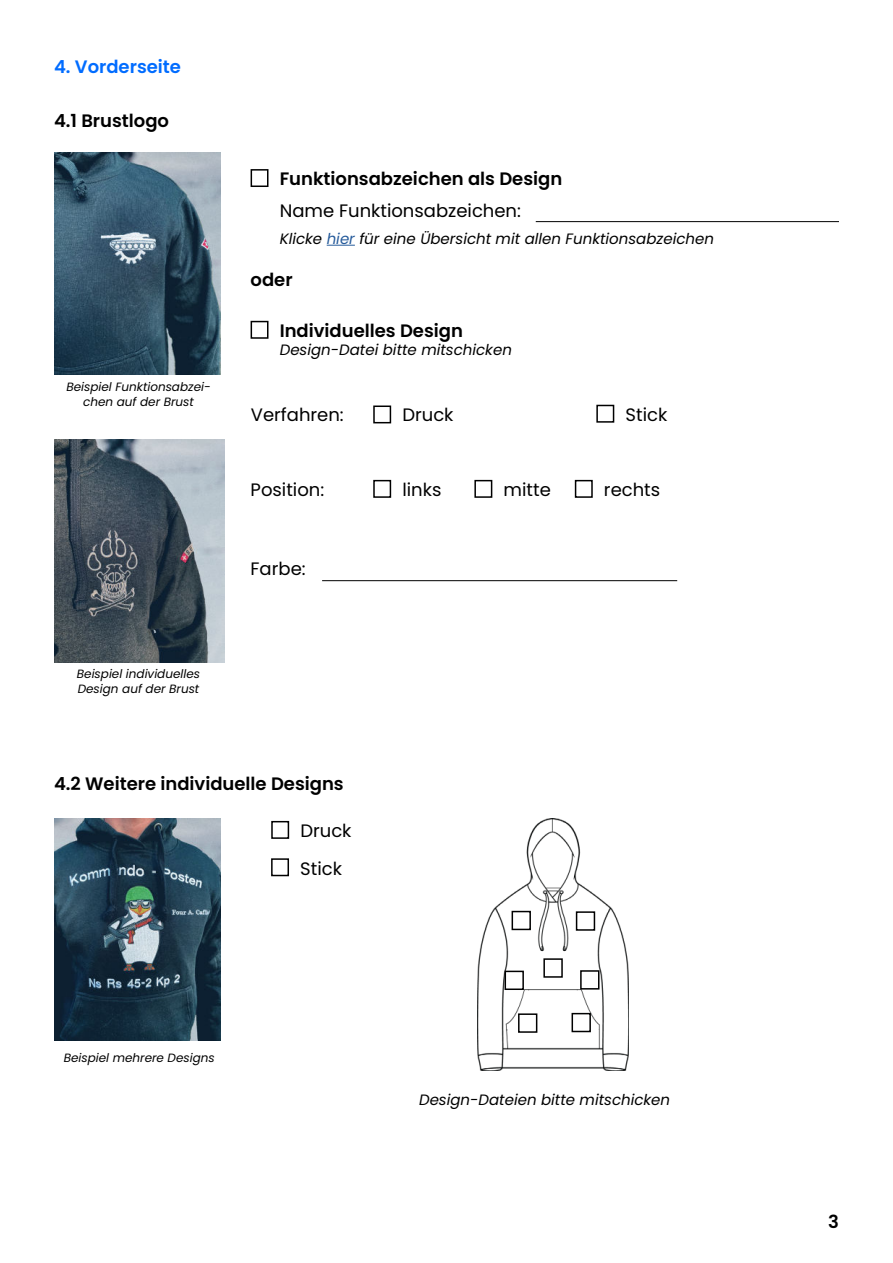
<style>
.page{position:relative;width:893px;height:1263px;background:#fff}
.page>*{position:absolute;margin:0;border:0;box-sizing:border-box;transform-origin:0 0}
.t1{font:600 18px "Poppins";color:#000}
.t2{font:18px/37.3px "Poppins";color:#000}
.t3{font:600 18px "Poppins";color:#006cff}
.t4{font:italic 15px "Poppins";color:#000}
.t5{font:italic 12px/14.4px "Poppins";color:#000}
.s1{color:#265b9b}
</style>
<div class="page">
<img style="left:54px;top:152px;width:167px;height:223px">
<img style="left:54px;top:440px;width:171px;height:222px">
<hr style="left:322px;top:580px;width:355px;height:1px;background:#000">
<img style="left:54px;top:818px;width:167px;height:222px">
<img style="left:477px;top:818px;width:152px;height:252px">
<svg style="left:327px;top:245px;width:28px;height:1px"></svg>
<hr style="left:536px;top:221px;width:303px;height:1px;background:#000">
<div style="left:251px;top:169px;width:17px;height:18px;border:1px solid #000"></div>
<div style="left:572px;top:1013px;width:19px;height:19px;border:2px solid #000"></div>
<div style="left:518px;top:1013px;width:19px;height:20px;border:2px solid #000"></div>
<div style="left:580px;top:970px;width:19px;height:19px;border:1px solid #000"></div>
<div style="left:505px;top:971px;width:19px;height:19px;border:2px solid #000"></div>
<div style="left:543px;top:958px;width:20px;height:20px;border:2px solid #000"></div>
<div style="left:576px;top:911px;width:19px;height:20px;border:1px solid #000"></div>
<div style="left:512px;top:911px;width:19px;height:19px;border:1px solid #000"></div>
<div style="left:271px;top:821px;width:18px;height:18px;border:1px solid #000"></div>
<div style="left:271px;top:858px;width:18px;height:18px;border:2px solid #000"></div>
<div style="left:373px;top:405px;width:18px;height:18px;border:2px solid #000"></div>
<div style="left:596px;top:405px;width:18px;height:18px;border:2px solid #000"></div>
<div style="left:251px;top:321px;width:17px;height:18px;border:1px solid #000"></div>
<div style="left:373px;top:480px;width:18px;height:18px;border:2px solid #000"></div>
<div style="left:474px;top:480px;width:18px;height:18px;border:2px solid #000"></div>
<div style="left:575px;top:480px;width:18px;height:18px;border:2px solid #000"></div>
<p class="t3" style="left:54px;top:56px;width:129px">4. Vorderseite</p>
<p class="t1" style="left:54px;top:110px;width:117px">4.1 Brustlogo</p>
<p class="t5" style="left:66px;top:380px;width:146px;text-align:center">Beispiel Funktionsabzei&shy;chen auf der Brust</p>
<p class="t5" style="left:77px;top:667px;width:125px">Beispiel individuelles<br>Design auf der Brust</p>
<p class="t1" style="left:280px;top:168px;width:284px">Funktionsabzeichen als Design</p>
<p class="t2" style="left:280px;top:193px;width:243px">Name Funktionsabzeichen:</p>
<p class="t4" style="left:280px;top:230px;width:436px">Klicke <span class="s1">hier</span> für eine Übersicht mit allen Funktionsabzeichen</p>
<p class="t1" style="left:251px;top:269px;width:44px">oder</p>
<p class="t1" style="left:280px;top:320px;width:185px">Individuelles Design</p>
<p class="t4" style="left:280px;top:341px;width:234px">Design-Datei bitte mitschicken</p>
<p class="t2" style="left:251px;top:396px;width:94px">Verfahren:</p>
<p class="t2" style="left:402px;top:396px;width:53px">Druck</p>
<p class="t2" style="left:625px;top:396px;width:43px">Stick</p>
<p class="t2" style="left:251px;top:471px;width:75px">Position:</p>
<p class="t2" style="left:402px;top:471px;width:41px">links</p>
<p class="t2" style="left:504px;top:471px;width:49px">mitte</p>
<p class="t2" style="left:604px;top:471px;width:58px">rechts</p>
<p class="t2" style="left:251px;top:550px;width:57px">Farbe:</p>
<p class="t1" style="left:54px;top:773px;width:291px">4.2 Weitere individuelle Designs</p>
<p class="t5" style="left:64px;top:1051px;width:153px">Beispiel mehrere Designs</p>
<p class="t2" style="left:300px;top:812px;width:53px">Druck<br>Stick</p>
<p class="t4" style="left:419px;top:1091px;width:253px">Design-Dateien bitte mitschicken</p>
<p class="t1" style="left:828px;top:1211px;width:12px">3</p>
</div>
